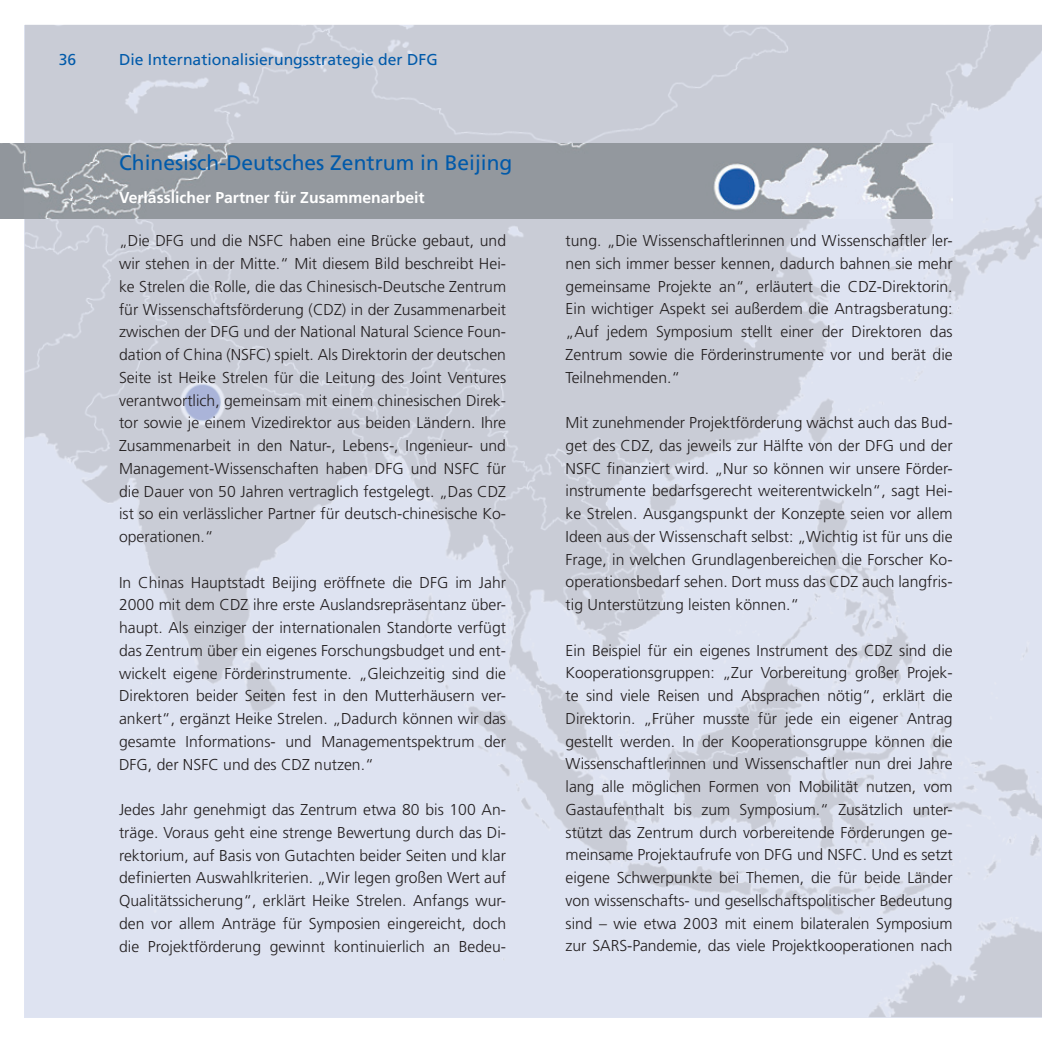
<style>
.page{position:relative;width:1042px;height:1042px;background:#fff}
.page>*{position:absolute;margin:0;border:0;box-sizing:border-box;transform-origin:0 0}
.t1{font:21px "Frutiger LT Std";color:#015aaa}
.t2{font:300 15.75px/22.8px "Frutiger LT Std";color:#231f20;text-align:justify}
.t3{font:15.75px "Frutiger LT Std";color:#015aaa}
.t4{font:700 15.75px "Frutiger LT Std";color:#fff}
</style>
<div class="page">
<img style="left:25px;top:25px;width:1017px;height:992px">
<img style="left:0;top:144px;width:952px;height:74px">
<p class="t3" style="left:59px;top:50px;width:19px">36</p>
<p class="t3" style="left:119px;top:50px;width:320px">Die Internationalisierungsstrategie der DFG</p>
<h1 class="t1" style="left:119px;top:150px;width:395px">Chinesisch-Deutsches Zentrum in Beijing</h1>
<p class="t4" style="left:119px;top:188px;width:307px">Verlässlicher Partner für Zusammenarbeit</p>
<p class="t2" style="left:119px;top:230px;width:388px">„Die DFG und die NSFC haben eine Brücke gebaut, und wir stehen in der Mitte.“ Mit diesem Bild beschreibt Hei&shy;ke Strelen die Rolle, die das Chinesisch-Deutsche Zentrum für Wissenschaftsförderung (CDZ) in der Zusammenarbeit zwischen der DFG und der National Natural Science Foun&shy;dation of China (NSFC) spielt. Als Direktorin der deutschen Seite ist Heike Strelen für die Leitung des Joint Ventures verantwortlich, gemeinsam mit einem chinesischen Direk&shy;tor sowie je einem Vizedirektor aus beiden Ländern. Ihre Zusammenarbeit in den Natur-, Lebens-, Ingenieur- und Management-Wissenschaften haben DFG und NSFC für die Dauer von 50 Jahren vertraglich festgelegt. „Das CDZ ist so ein verlässlicher Partner für deutsch-chinesische Ko&shy;operationen.“</p>
<p class="t2" style="left:119px;top:571px;width:388px">In Chinas Hauptstadt Beijing eröffnete die DFG im Jahr 2000 mit dem CDZ ihre erste Auslandsrepräsentanz über&shy;haupt. Als einziger der internationalen Standorte verfügt das Zentrum über ein eigenes Forschungsbudget und ent&shy;wickelt eigene Förderinstrumente. „Gleichzeitig sind die Direktoren beider Seiten fest in den Mutterhäusern ver&shy;ankert“, ergänzt Heike Strelen. „Dadurch können wir das gesamte Informations- und Managementspektrum der DFG, der NSFC und des CDZ nutzen.“</p>
<p class="t2" style="left:119px;top:798px;width:388px">Jedes Jahr genehmigt das Zentrum etwa 80 bis 100 An&shy;träge. Voraus geht eine strenge Bewertung durch das Di&shy;rektorium, auf Basis von Gutachten beider Seiten und klar definierten Auswahlkriterien. „Wir legen großen Wert auf Qualitätssicherung“, erklärt Heike Strelen. Anfangs wur&shy;den vor allem Anträge für Symposien eingereicht, doch die Projektförderung gewinnt kontinuierlich an Bedeu-</p>
<p class="t2" style="left:566px;top:230px;width:388px">tung. „Die Wissenschaftlerinnen und Wissenschaftler ler&shy;nen sich immer besser kennen, dadurch bahnen sie mehr gemeinsame Projekte an“, erläutert die CDZ-Direktorin.<br>Ein wichtiger Aspekt sei außerdem die Antragsberatung: „Auf jedem Symposium stellt einer der Direktoren das Zentrum sowie die Förderinstrumente vor und berät die Teilnehmenden.“</p>
<p class="t2" style="left:566px;top:412px;width:388px">Mit zunehmender Projektförderung wächst auch das Bud&shy;get des CDZ, das jeweils zur Hälfte von der DFG und der NSFC finanziert wird. „Nur so können wir unsere Förder&shy;instrumente bedarfsgerecht weiterentwickeln“, sagt Hei&shy;ke Strelen. Ausgangspunkt der Konzepte seien vor allem Ideen aus der Wissenschaft selbst: „Wichtig ist für uns die Frage, in welchen Grundlagenbereichen die Forscher Ko&shy;operationsbedarf sehen. Dort muss das CDZ auch langfris&shy;tig Unterstützung leisten können.“</p>
<p class="t2" style="left:566px;top:639px;width:388px">Ein Beispiel für ein eigenes Instrument des CDZ sind die Kooperationsgruppen: „Zur Vorbereitung großer Projek&shy;te sind viele Reisen und Absprachen nötig“, erklärt die Direktorin. „Früher musste für jede ein eigener Antrag gestellt werden. In der Kooperationsgruppe können die Wissenschaftlerinnen und Wissenschaftler nun drei Jahre lang alle möglichen Formen von Mobilität nutzen, vom Gastaufenthalt bis zum Symposium.“ Zusätzlich unter&shy;stützt das Zentrum durch vorbereitende Förderungen ge&shy;meinsame Projektaufrufe von DFG und NSFC. Und es setzt eigene Schwerpunkte bei Themen, die für beide Länder von wissenschafts- und gesellschaftspolitischer Bedeutung sind – wie etwa 2003 mit einem bilateralen Symposium zur SARS-Pandemie, das viele Projektkooperationen nach</p>
</div>
